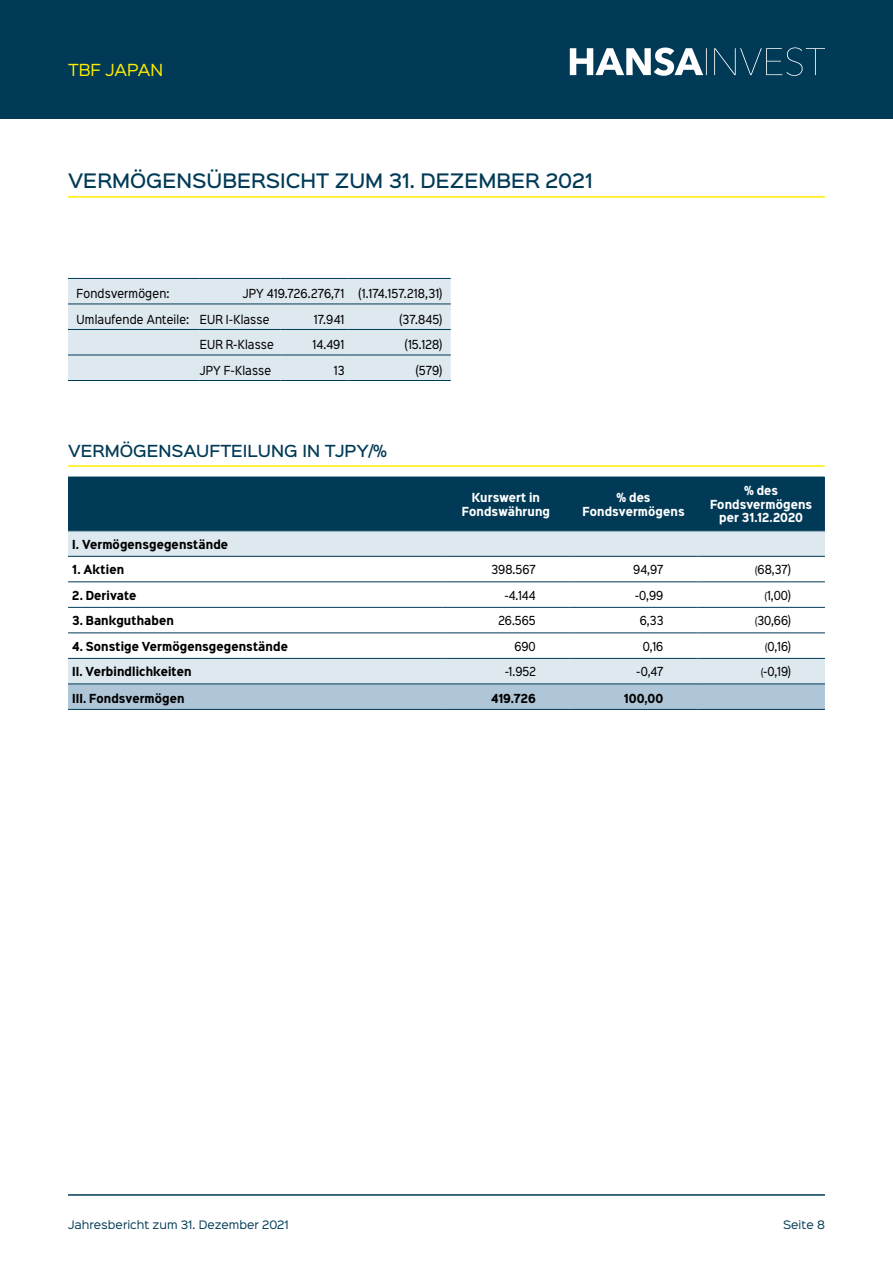
<style>
.page{position:relative;width:893px;height:1263px;background:#fff}
.page>*{position:absolute;margin:0;border:0;box-sizing:border-box;transform-origin:0 0}
.t1{font:500 18px "Sinkin Sans 500";color:#003a56}
.t2{font:500 15px "Sinkin Sans 500";color:#003a56}
.t3{font:15px "Sinkin Sans 400";color:#ffed00}
.t4{font:11.25px "Sinkin Sans Narrow W01 400 Rg";letter-spacing:.01em;color:#000}
.t5{font:700 11.25px "Sinkin Sans Narrow W01 700";letter-spacing:.01em;color:#000}
.t6{font:700 11.25px/13.5px "Sinkin Sans Narrow W01 700";letter-spacing:.005em;color:#fff;text-align:center}
.t7{font:10.5px "Sinkin Sans 400";color:#003a56}
.s1{font-size:9px}
</style>
<div class="page">
<div style="left:0;top:0;width:893px;height:119px;background:#003a56"></div>
<svg style="left:570px;top:47px;width:255px;height:29px"></svg>
<hr style="left:68px;top:1194px;width:757px;height:2px;background:#003a56">
<hr style="left:68px;top:196px;width:757px;height:2px;background:#ffed00">
<div style="left:68px;top:476px;width:757px;height:54px;background:#003a56"></div>
<svg style="left:68px;top:531px;width:757px;height:152px"></svg>
<svg style="left:68px;top:684px;width:757px;height:25px;background:#aac3d4"></svg>
<hr style="left:68px;top:530px;width:374px;height:1px;background:#003a56">
<hr style="left:442px;top:530px;width:128px;height:1px;background:#003a56">
<hr style="left:570px;top:530px;width:127px;height:1px;background:#003a56">
<hr style="left:697px;top:530px;width:128px;height:1px;background:#003a56">
<hr style="left:68px;top:581px;width:374px;height:1px;background:#003a56">
<hr style="left:442px;top:581px;width:128px;height:1px;background:#003a56">
<hr style="left:570px;top:581px;width:127px;height:1px;background:#003a56">
<hr style="left:697px;top:581px;width:128px;height:1px;background:#003a56">
<hr style="left:442px;top:556px;width:128px;height:1px;background:#003a56">
<hr style="left:570px;top:556px;width:127px;height:1px;background:#003a56">
<hr style="left:697px;top:556px;width:128px;height:1px;background:#003a56">
<hr style="left:442px;top:607px;width:128px;height:1px;background:#003a56">
<hr style="left:570px;top:607px;width:127px;height:1px;background:#003a56">
<hr style="left:697px;top:607px;width:128px;height:1px;background:#003a56">
<hr style="left:442px;top:632px;width:128px;height:1px;background:#003a56">
<hr style="left:570px;top:632px;width:127px;height:1px;background:#003a56">
<hr style="left:697px;top:632px;width:128px;height:1px;background:#003a56">
<hr style="left:442px;top:658px;width:128px;height:1px;background:#003a56">
<hr style="left:570px;top:658px;width:127px;height:1px;background:#003a56">
<hr style="left:697px;top:658px;width:128px;height:1px;background:#003a56">
<hr style="left:68px;top:556px;width:374px;height:1px;background:#003a56">
<hr style="left:68px;top:607px;width:374px;height:1px;background:#003a56">
<hr style="left:68px;top:632px;width:374px;height:1px;background:#003a56">
<hr style="left:68px;top:658px;width:374px;height:1px;background:#003a56">
<hr style="left:68px;top:683px;width:374px;height:1px;background:#003a56">
<hr style="left:442px;top:683px;width:128px;height:1px;background:#003a56">
<hr style="left:570px;top:683px;width:127px;height:1px;background:#003a56">
<hr style="left:697px;top:683px;width:128px;height:1px;background:#003a56">
<hr style="left:68px;top:709px;width:374px;height:1px;background:#003a56">
<hr style="left:442px;top:709px;width:128px;height:1px;background:#003a56">
<hr style="left:570px;top:709px;width:127px;height:1px;background:#003a56">
<hr style="left:697px;top:709px;width:128px;height:1px;background:#003a56">
<hr style="left:68px;top:465px;width:757px;height:2px;background:#ffed00">
<div style="left:68px;top:279px;width:383px;height:101px;background:#dde8ef"></div>
<hr style="left:68px;top:304px;width:132px;height:1px;background:#003a56">
<hr style="left:349px;top:304px;width:102px;height:1px;background:#003a56">
<hr style="left:68px;top:278px;width:132px;height:1px;background:#003a56">
<hr style="left:68px;top:329px;width:132px;height:1px;background:#003a56">
<hr style="left:68px;top:355px;width:132px;height:1px;background:#003a56">
<hr style="left:68px;top:380px;width:132px;height:1px;background:#003a56">
<hr style="left:349px;top:278px;width:102px;height:1px;background:#003a56">
<hr style="left:200px;top:329px;width:81px;height:1px;background:#003a56">
<hr style="left:281px;top:329px;width:68px;height:1px;background:#003a56">
<hr style="left:349px;top:329px;width:102px;height:1px;background:#003a56">
<hr style="left:200px;top:355px;width:81px;height:1px;background:#003a56">
<hr style="left:281px;top:355px;width:68px;height:1px;background:#003a56">
<hr style="left:349px;top:355px;width:102px;height:1px;background:#003a56">
<hr style="left:200px;top:380px;width:81px;height:1px;background:#003a56">
<hr style="left:281px;top:380px;width:68px;height:1px;background:#003a56">
<hr style="left:349px;top:380px;width:102px;height:1px;background:#003a56">
<hr style="left:200px;top:278px;width:81px;height:1px;background:#003a56">
<hr style="left:281px;top:278px;width:68px;height:1px;background:#003a56">
<hr style="left:200px;top:304px;width:81px;height:1px;background:#003a56">
<hr style="left:281px;top:304px;width:68px;height:1px;background:#003a56">
<h2 class="t3" style="left:68px;top:57px;width:97px">TBF JAPAN</h2>
<h1 class="t1" style="left:68px;top:165px;width:384px">VERMÖGENSÜBERSICHT ZUM 31. DEZEMBER</h1>
<h1 class="t1" style="left:546px;top:165px;width:49px">2021</h1>
<p class="t4" style="left:77px;top:286px;width:94px">Fondsvermögen:</p>
<p class="t4" style="left:243px;top:286px;width:103px">JPY 419.726.276,71</p>
<p class="t4" style="left:359px;top:286px;width:85px">(1.174.157.218,31)</p>
<p class="t4" style="left:77px;top:311px;width:195px">Umlaufende Anteile: EUR I-Klasse</p>
<p class="t4" style="left:314px;top:311px;width:32px">17.941</p>
<p class="t4" style="left:400px;top:311px;width:44px">(37.845)</p>
<p class="t4" style="left:200px;top:337px;width:76px">EUR R-Klasse</p>
<p class="t4" style="left:313px;top:337px;width:33px">14.491</p>
<p class="t4" style="left:405px;top:337px;width:39px">(15.128)</p>
<p class="t4" style="left:200px;top:362px;width:73px">JPY F-Klasse</p>
<p class="t4" style="left:334px;top:362px;width:12px">13</p>
<p class="t4" style="left:416px;top:362px;width:28px">(579)</p>
<h2 class="t2" style="left:68px;top:438px;width:320px">VERMÖGENSAUFTEILUNG IN TJPY/%</h2>
<p class="t6" style="left:462px;top:490px;width:90px">Kurswert in<br>Fondswährung</p>
<p class="t6" style="left:583px;top:490px;width:104px">% des<br>Fondsvermögens</p>
<p class="t6" style="left:710px;top:483px;width:104px">% des<br>Fondsvermögens per 31.12.2020</p>
<p class="t5" style="left:72px;top:536px;width:157px">I. Vermögensgegenstände</p>
<p class="t5" style="left:72px;top:562px;width:53px">1. Aktien</p>
<p class="t4" style="left:491px;top:562px;width:46px">398.567</p>
<p class="t4" style="left:633px;top:562px;width:32px">94,97</p>
<p class="t4" style="left:755px;top:562px;width:37px"><span class="s1">(</span>68,37)</p>
<p class="t5" style="left:72px;top:587px;width:66px">2. Derivate</p>
<p class="t4" style="left:505px;top:587px;width:32px">-4.144</p>
<p class="t4" style="left:635px;top:587px;width:30px">-0,99</p>
<p class="t4" style="left:765px;top:587px;width:28px"><span class="s1">(</span>1,00)</p>
<p class="t5" style="left:72px;top:613px;width:103px">3. Bankguthaben</p>
<p class="t4" style="left:498px;top:613px;width:39px">26.565</p>
<p class="t4" style="left:640px;top:613px;width:25px">6,33</p>
<p class="t4" style="left:755px;top:613px;width:37px"><span class="s1">(</span>30,66)</p>
<p class="t5" style="left:72px;top:638px;width:217px">4. Sonstige Vermögensgegenstände</p>
<p class="t4" style="left:514px;top:638px;width:23px">690</p>
<p class="t4" style="left:643px;top:638px;width:22px">0,16</p>
<p class="t4" style="left:765px;top:638px;width:27px"><span class="s1">(</span>0,16)</p>
<p class="t5" style="left:72px;top:664px;width:121px">II. Verbindlichkeiten</p>
<p class="t4" style="left:505px;top:664px;width:32px">-1.952</p>
<p class="t4" style="left:637px;top:664px;width:28px">-0,47</p>
<p class="t4" style="left:761px;top:664px;width:31px"><span class="s1">(</span>-0,19)</p>
<p class="t5" style="left:72px;top:690px;width:114px">III. Fondsvermögen</p>
<p class="t5" style="left:491px;top:690px;width:46px">419.726</p>
<p class="t5" style="left:624px;top:690px;width:41px">100,00</p>
<p class="t7" style="left:68px;top:1216px;width:222px">Jahresbericht zum 31. Dezember 2021</p>
<p class="t7" style="left:783px;top:1216px;width:43px">Seite 8</p>
</div>
